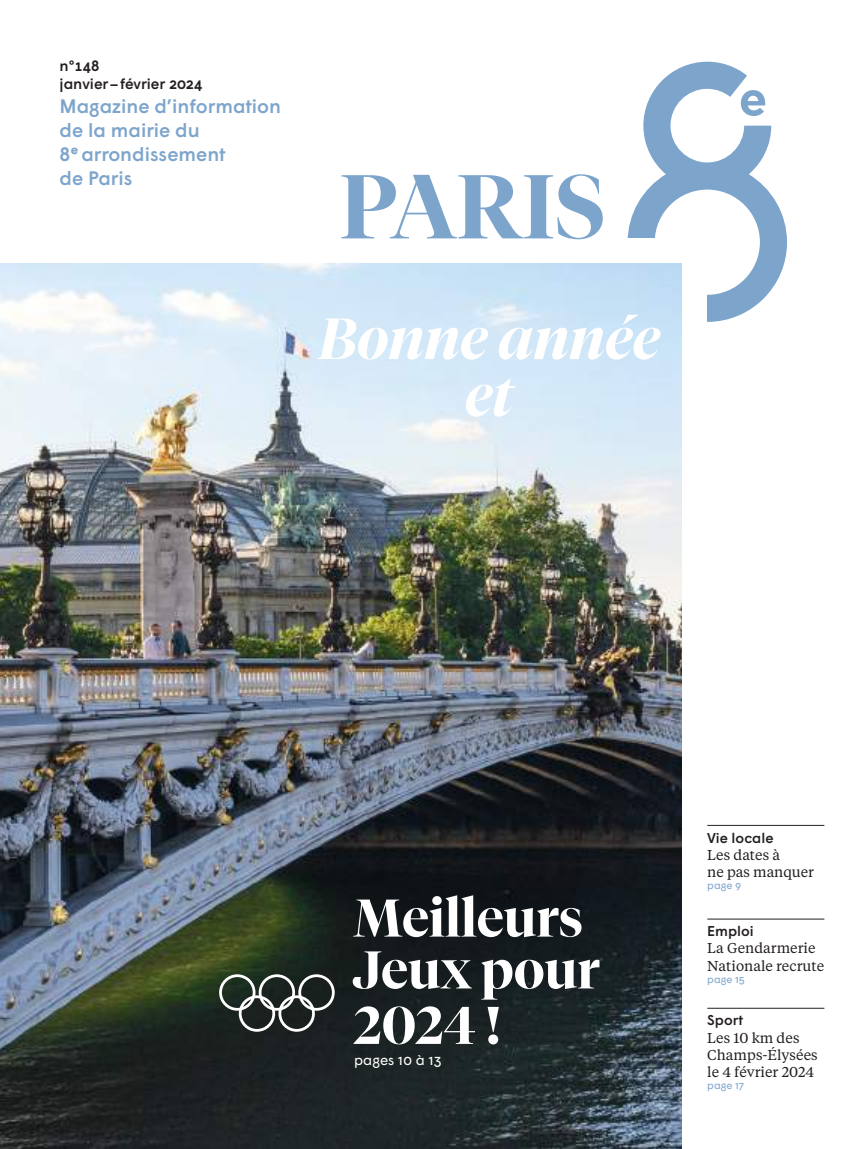
<style>
.page{position:relative;width:851px;height:1149px;background:#fff}
.page>*{position:absolute;margin:0;border:0;box-sizing:border-box;transform-origin:0 0}
.t1{font:600 90px "Tiempos Fine";color:#7da5cb}
.t2{font:italic 600 57.75px/57px "Tiempos Fine";color:#fff;text-align:center}
.t3{font:600 52.65px/53.6px "Tiempos Fine";color:#fff}
.t4{font:500 19.5px/24px "Wigrum";color:#7da5cb}
.t5{font:500 15px/18px "Wigrum";color:#241f1f}
.t6{font:14.25px/17.1px "Tiempos Text";color:#241f1f}
.t7{font:500 14.25px "Wigrum";color:#241f1f}
.t8{font:14.25px "Wigrum";color:#fff}
.t9{font:10.5px "Wigrum";color:#7da5cb}
</style>
<div class="page">
<svg style="left:627px;top:62px;width:159px;height:260px"></svg>
<svg style="left:740px;top:90px;width:25px;height:26px"></svg>
<div style="left:0;top:239px;width:706px;height:909px;background:#fff"></div>
<img style="left:0;top:264px;width:681px;height:884px">
<hr style="left:707px;top:824px;width:117px;height:1px;background:#241f1f">
<hr style="left:707px;top:918px;width:117px;height:1px;background:#241f1f">
<hr style="left:707px;top:1007px;width:117px;height:1px;background:#241f1f">
<div style="left:259px;top:974px;width:36px;height:36px;border:3px solid #fff;border-radius:50%"></div>
<div style="left:298px;top:974px;width:36px;height:36px;border:3px solid #fff;border-radius:50%"></div>
<div style="left:219px;top:974px;width:36px;height:36px;border:3px solid #fff;border-radius:50%"></div>
<div style="left:239px;top:995px;width:36px;height:36px;border:3px solid #fff;border-radius:50%"></div>
<div style="left:278px;top:995px;width:37px;height:36px;border:3px solid #fff;border-radius:50%"></div>
<p class="t5" style="left:60px;top:55px;width:144px">n°148<br>janvier – février 2024</p>
<h3 class="t4" style="left:60px;top:92px;width:223px">Magazine d’information de la mairie du<br>8earrondissement<br>de Paris</h3>
<h1 class="t1" style="left:339px;top:153px;width:267px">PARIS</h1>
<h2 class="t2" style="left:318px;top:310px;width:343px">Bonne année et</h2>
<h3 class="t3" style="left:353px;top:890px;width:248px">Meilleurs<br>Jeux pour<br>2024 !</h3>
<p class="t8" style="left:354px;top:1049px;width:89px">pages 10 à 13</p>
<p class="t7" style="left:707px;top:826px;width:68px">Vie locale</p>
<p class="t6" style="left:707px;top:845px;width:108px">Les dates à<br>ne pas manquer</p>
<p class="t9" style="left:707px;top:877px;width:35px">page 9</p>
<p class="t7" style="left:707px;top:920px;width:48px">Emploi</p>
<p class="t6" style="left:707px;top:938px;width:118px">La Gendarmerie<br>Nationale recrute</p>
<p class="t9" style="left:707px;top:971px;width:39px">page 15</p>
<p class="t7" style="left:707px;top:1009px;width:37px">Sport</p>
<p class="t6" style="left:707px;top:1027px;width:112px">Les 10 km des<br>Champs-Élysées le 4 février 2024</p>
<p class="t9" style="left:707px;top:1077px;width:38px">page 17</p>
</div>
